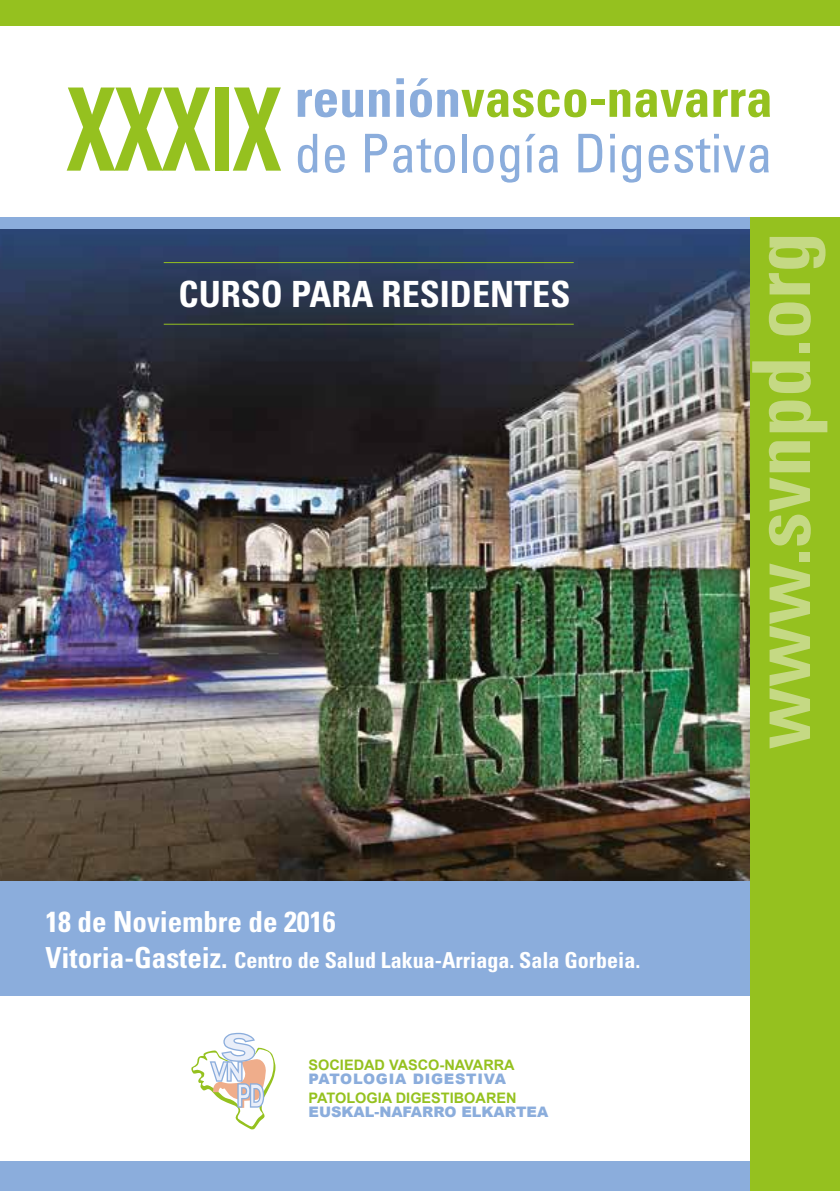
<style>
.page{position:relative;width:840px;height:1191px;background:#fff}
.page>*{position:absolute;margin:0;border:0;box-sizing:border-box;transform-origin:0 0}
.t1{font:700 condensed 80px "Univers LT Std";color:#c5d984}
.t2{font:condensed 53.4px/55.6px "Univers LT Std";color:#8baddc;text-align:right}
.t3{font:700 condensed 36.2px "Univers LT Std";color:#fff}
.t4{font:700 condensed 29px "Univers LT Std";color:#fff}
.t5{font:700 condensed 22px "Univers LT Std";color:#fff}
.t6{font:700 14.4px "Arial";color:#95c11f}
.t7{font:900 14.4px "Arial";color:#8baddc}
.t8{font:900 14.4px "Arial";letter-spacing:.05em;color:#8baddc}
.s1{font-weight:700}
.s2{font-weight:700;color:#95c11f}
.s3{font-weight:700;font-size:115.2px;color:#95c11f}
.s4{font-size:29px}
</style>
<div class="page">
<svg style="left:191px;top:1032px;width:84px;height:97px"></svg>
<img style="left:0;top:228px;width:749px;height:653px">
<div style="left:0;top:881px;width:790px;height:114px;background:#8baddc"></div>
<div style="left:0;top:0;width:839px;height:25px;background:#95c11f"></div>
<div style="left:0;top:1161px;width:839px;height:30px;background:#8baddc"></div>
<div style="left:0;top:217px;width:825px;height:11px;background:#8baddc"></div>
<div style="left:749px;top:217px;width:90px;height:974px;background:#95c11f"></div>
<hr style="left:164px;top:262px;width:409px;height:1px;background:#95c11f">
<hr style="left:164px;top:324px;width:409px;height:1px;background:#95c11f">
<h2 class="t2" style="left:66px;top:69px;width:707px"><span class="s1">reunión</span><span class="s2">vasco-navarra<br></span><span class="s3">XXXIX</span> de Patología Digestiva</h2>
<h3 class="t3" style="left:178px;top:272px;width:393px">CURSO PARA RESIDENTES</h3>
<h3 class="t4" style="left:45px;top:904px;width:291px">18 de Noviembre de 2016</h3>
<p class="t5" style="left:45px;top:947px;width:596px"><span class="s4">Vitoria-Gasteiz.</span> Centro de Salud Lakua-Arriaga. Sala Gorbeia.</p>
<p class="t6" style="left:308px;top:1055px;width:207px">SOCIEDAD VASCO-NAVARRA</p>
<p class="t8" style="left:308px;top:1068px;width:199px">PATOLOGIA DIGESTIVA</p>
<p class="t6" style="left:308px;top:1088px;width:209px">PATOLOGIA DIGESTIBOAREN</p>
<p class="t7" style="left:308px;top:1101px;width:241px">EUSKAL-NAFARRO ELKARTEA</p>
<h1 class="t1" style="left:732px;top:749px;width:518px;rotate:-90deg">www.svnpd.org</h1>
</div>
